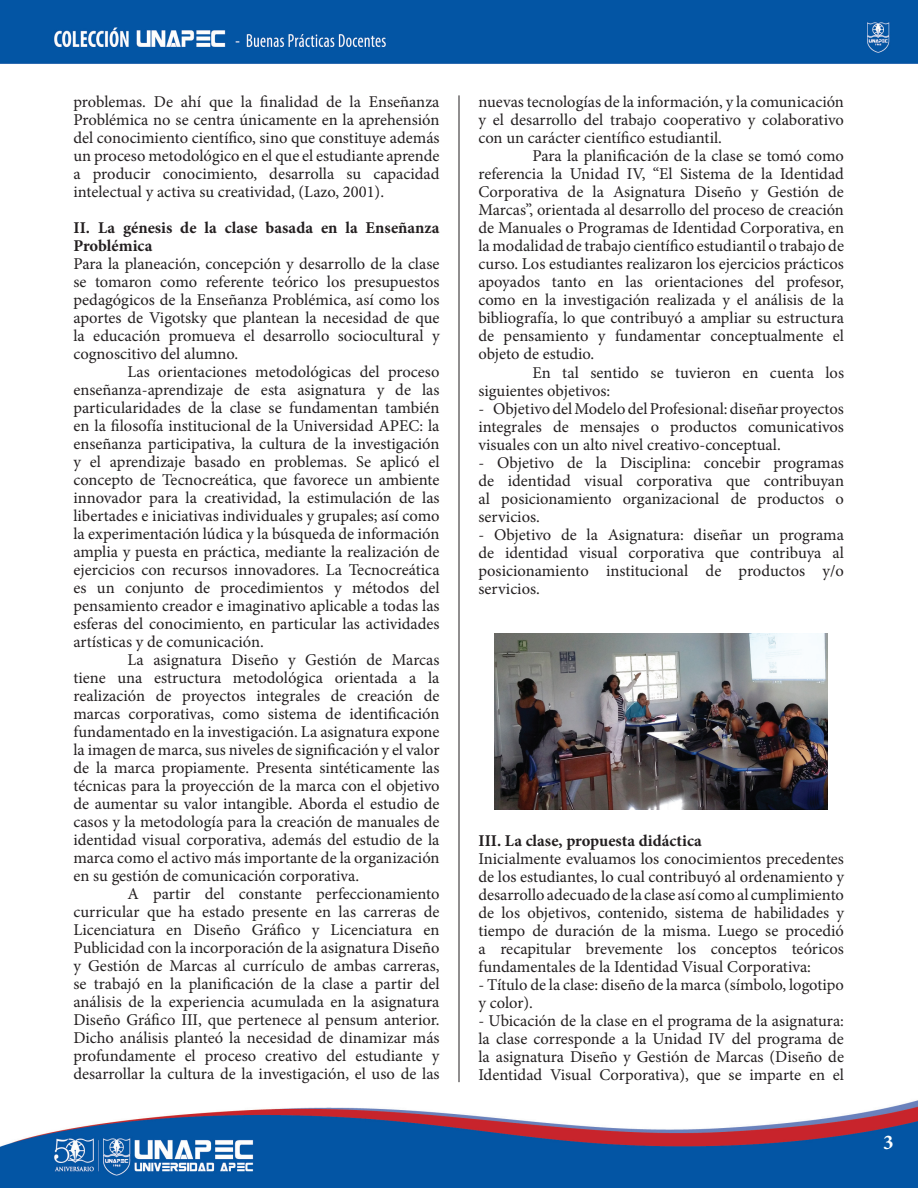
<style>
.page{position:relative;width:918px;height:1188px;background:#fff}
.page>*{position:absolute;margin:0;border:0;box-sizing:border-box;transform-origin:0 0}
.t1{font:700 21px "Minion Pro";color:#fff}
.t2{font:16.5px/18px "Minion Pro";color:#231f20;text-align:justify}
.t3{font:700 16.5px/18px "Minion Pro";color:#231f20}
</style>
<div class="page">
<img style="left:0;top:0;width:918px;height:1188px">
<hr style="left:459px;top:95px;width:1px;height:987px;background:#231f20">
<img style="left:495px;top:633px;width:332px;height:177px">
<p class="t2" style="left:73px;top:93px;width:368px">problemas. De ahí que la finalidad de la Enseñanza Problémica no se centra únicamente en la aprehensión del conocimiento científico, sino que constituye además un proceso metodológico en el que el estudiante aprende a producir conocimiento, desarrolla su capacidad intelectual y activa su creatividad, (Lazo, 2001).</p>
<p class="t3" style="left:73px;top:219px;width:368px">II. La génesis de la clase basada en la Enseñanza<br>Problémica</p>
<p class="t2" style="left:73px;top:255px;width:368px">Para la planeación, concepción y desarrollo de la clase se tomaron como referente teórico los presupuestos pedagógicos de la Enseñanza Problémica, así como los aportes de Vigotsky que plantean la necesidad de que la educación promueva el desarrollo sociocultural y cognoscitivo del alumno.</p>
<p class="t2" style="left:73px;top:363px;width:368px;text-indent:54px">Las orientaciones metodológicas del proceso enseñanza-aprendizaje de esta asignatura y de las particularidades de la clase se fundamentan también en la filosofía institucional de la Universidad APEC: la enseñanza participativa, la cultura de la investigación y el aprendizaje basado en problemas. Se aplicó el concepto de Tecnocreática, que favorece un ambiente innovador para la creatividad, la estimulación de las libertades e iniciativas individuales y grupales; así como la experimentación lúdica y la búsqueda de información amplia y puesta en práctica, mediante la realización de ejercicios con recursos innovadores. La Tecnocreática es un conjunto de procedimientos y métodos del pensamiento creador e imaginativo aplicable a todas las esferas del conocimiento, en particular las actividades artísticas y de comunicación.</p>
<p class="t2" style="left:73px;top:651px;width:368px;text-indent:54px">La asignatura Diseño y Gestión de Marcas tiene una estructura metodológica orientada a la realización de proyectos integrales de creación de marcas corporativas, como sistema de identificación fundamentado en la investigación. La asignatura expone la imagen de marca, sus niveles de significación y el valor de la marca propiamente. Presenta sintéticamente las técnicas para la proyección de la marca con el objetivo de aumentar su valor intangible. Aborda el estudio de casos y la metodología para la creación de manuales de identidad visual corporativa, además del estudio de la marca como el activo más importante de la organización en su gestión de comunicación corporativa.</p>
<p class="t2" style="left:73px;top:885px;width:368px;text-indent:54px">A partir del constante perfeccionamiento curricular que ha estado presente en las carreras de Licenciatura en Diseño Gráfico y Licenciatura en Publicidad con la incorporación de la asignatura Diseño y Gestión de Marcas al currículo de ambas carreras, se trabajó en la planificación de la clase a partir del análisis de la experiencia acumulada en la asignatura Diseño Gráfico III, que pertenece al pensum anterior.<br>Dicho análisis planteó la necesidad de dinamizar más profundamente el proceso creativo del estudiante y desarrollar la cultura de la investigación, el uso de las</p>
<p class="t2" style="left:478px;top:93px;width:367px">nuevas tecnologías de la información, y la comunicación y el desarrollo del trabajo cooperativo y colaborativo con un carácter científico estudiantil.</p>
<p class="t2" style="left:478px;top:147px;width:367px;text-indent:54px">Para la planificación de la clase se tomó como referencia la Unidad IV, “El Sistema de la Identidad Corporativa de la Asignatura Diseño y Gestión de Marcas”, orientada al desarrollo del proceso de creación de Manuales o Programas de Identidad Corporativa, en la modalidad de trabajo científico estudiantil o trabajo de curso. Los estudiantes realizaron los ejercicios prácticos apoyados tanto en las orientaciones del profesor, como en la investigación realizada y el análisis de la bibliografía, lo que contribuyó a ampliar su estructura de pensamiento y fundamentar conceptualmente el objeto de estudio.</p>
<p class="t2" style="left:478px;top:363px;width:367px;text-indent:54px">En tal sentido se tuvieron en cuenta los siguientes objetivos:</p>
<p class="t2" style="left:478px;top:399px;width:367px">- Objetivo del Modelo del Profesional: diseñar proyectos integrales de mensajes o productos comunicativos visuales con un alto nivel creativo-conceptual.</p>
<p class="t2" style="left:478px;top:453px;width:367px">- Objetivo de la Disciplina: concebir programas de identidad visual corporativa que contribuyan al posicionamiento organizacional de productos o servicios.</p>
<p class="t2" style="left:478px;top:525px;width:367px">- Objetivo de la Asignatura: diseñar un programa de identidad visual corporativa que contribuya al posicionamiento institucional de productos y/o servicios.</p>
<p class="t3" style="left:478px;top:831px;width:225px">III. La clase, propuesta didáctica</p>
<p class="t2" style="left:478px;top:849px;width:367px">Inicialmente evaluamos los conocimientos precedentes de los estudiantes, lo cual contribuyó al ordenamiento y desarrollo adecuado de la clase así como al cumplimiento de los objetivos, contenido, sistema de habilidades y tiempo de duración de la misma. Luego se procedió a recapitular brevemente los conceptos teóricos fundamentales de la Identidad Visual Corporativa:</p>
<p class="t2" style="left:478px;top:975px;width:367px">- Título de la clase: diseño de la marca (símbolo, logotipo y color).</p>
<p class="t2" style="left:478px;top:1011px;width:367px">- Ubicación de la clase en el programa de la asignatura: la clase corresponde a la Unidad IV del programa de la asignatura Diseño y Gestión de Marcas (Diseño de Identidad Visual Corporativa), que se imparte en el</p>
<p class="t1" style="left:883px;top:1128px;width:12px">3</p>
</div>
